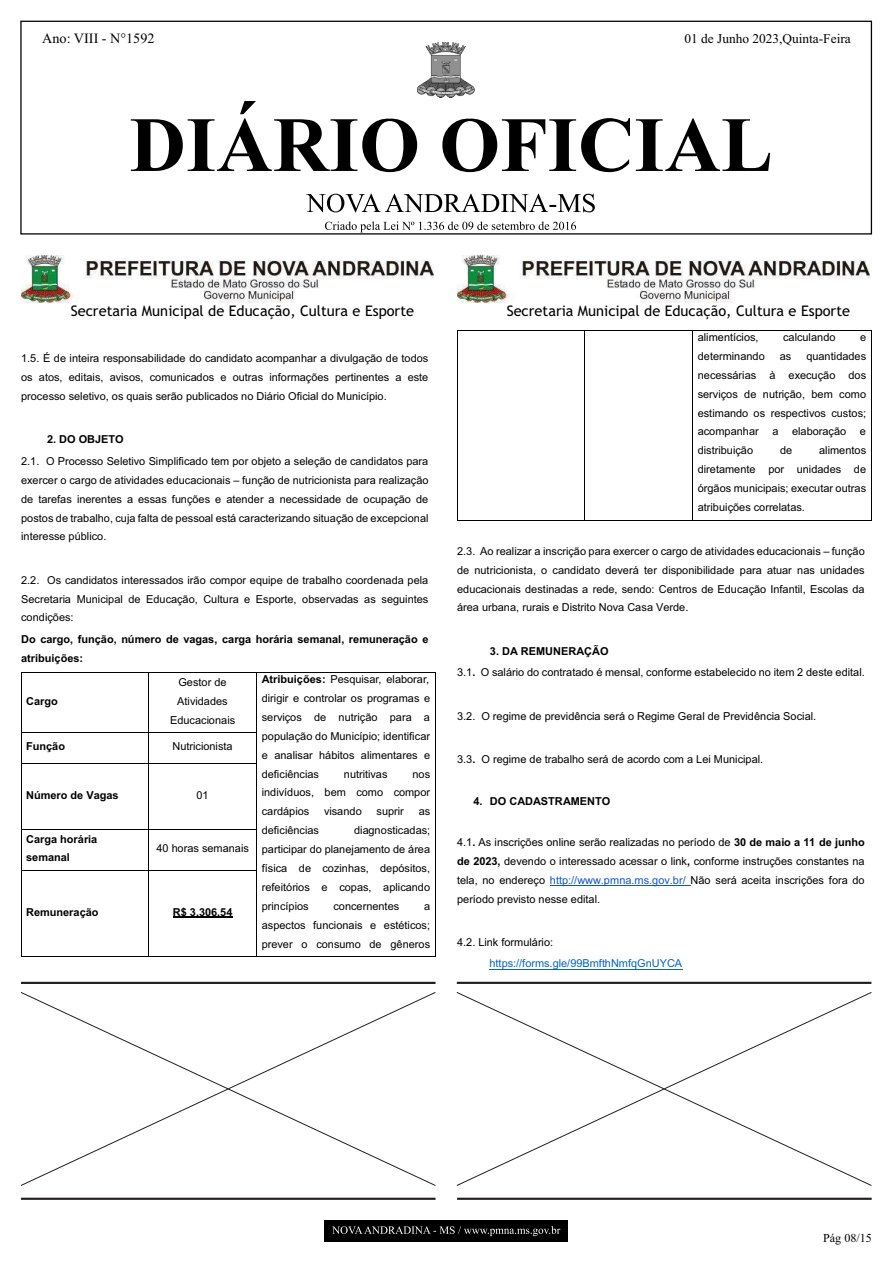
<style>
.page{position:relative;width:893px;height:1263px;background:#fff}
.page>*{position:absolute;margin:0;border:0;box-sizing:border-box;transform-origin:0 0}
.t1{font:14.55px "Trebuchet MS";color:#000}
.t2{font:14.25px "Times New Roman";color:#000}
.t3{font:13.35px "Times New Roman";color:#000}
.t4{font:12.15px "Times New Roman";color:#000}
.t5{font:10.95px/18.9px "Arial";color:#000;text-align:justify}
.t6{font:700 10.95px/18.9px "Arial";color:#000}
.t7{font:10.95px "Arial";color:#0563c1}
.s1{font-weight:700}
.s2{color:#15c}
</style>
<div class="page">
<div style="left:324px;top:1220px;width:244px;height:22px;background:#000"></div>
<svg style="left:332px;top:1226px;width:228px;height:10px"></svg>
<hr style="left:21px;top:1198px;width:415px;height:2px;background:#231f20">
<hr style="left:457px;top:1198px;width:415px;height:2px;background:#231f20">
<div style="left:20px;top:21px;width:852px;height:214px;border:1px solid #000"></div>
<svg style="left:131px;top:101px;width:639px;height:71px"></svg>
<svg style="left:306px;top:194px;width:289px;height:18px"></svg>
<img style="left:418px;top:43px;width:56px;height:55px">
<svg style="left:325px;top:221px;width:251px;height:11px"></svg>
<hr style="left:457px;top:982px;width:414px;height:2px;background:#231f20">
<hr style="left:21px;top:982px;width:415px;height:2px;background:#231f20">
<img style="left:21px;top:255px;width:412px;height:48px">
<hr style="left:21px;top:672px;width:127px;height:1px;background:#000">
<hr style="left:148px;top:672px;width:109px;height:1px;background:#000">
<hr style="left:257px;top:672px;width:178px;height:1px;background:#000">
<hr style="left:21px;top:673px;width:1px;height:59px;background:#000">
<hr style="left:148px;top:673px;width:1px;height:59px;background:#000">
<hr style="left:257px;top:673px;width:1px;height:59px;background:#000">
<hr style="left:435px;top:673px;width:1px;height:59px;background:#000">
<hr style="left:21px;top:732px;width:127px;height:1px;background:#000">
<hr style="left:148px;top:732px;width:109px;height:1px;background:#000">
<hr style="left:21px;top:733px;width:1px;height:31px;background:#000">
<hr style="left:148px;top:733px;width:1px;height:31px;background:#000">
<hr style="left:257px;top:733px;width:1px;height:31px;background:#000">
<hr style="left:435px;top:733px;width:1px;height:31px;background:#000">
<hr style="left:21px;top:764px;width:127px;height:1px;background:#000">
<hr style="left:148px;top:764px;width:109px;height:1px;background:#000">
<hr style="left:21px;top:764px;width:1px;height:65px;background:#000">
<hr style="left:148px;top:764px;width:1px;height:65px;background:#000">
<hr style="left:257px;top:764px;width:1px;height:65px;background:#000">
<hr style="left:435px;top:764px;width:1px;height:65px;background:#000">
<hr style="left:21px;top:829px;width:127px;height:1px;background:#000">
<hr style="left:148px;top:829px;width:109px;height:1px;background:#000">
<hr style="left:21px;top:830px;width:1px;height:40px;background:#000">
<hr style="left:148px;top:830px;width:1px;height:40px;background:#000">
<hr style="left:257px;top:830px;width:1px;height:40px;background:#000">
<hr style="left:435px;top:830px;width:1px;height:40px;background:#000">
<hr style="left:173px;top:917px;width:59px;height:1px;background:#000">
<hr style="left:21px;top:870px;width:127px;height:1px;background:#000">
<hr style="left:148px;top:870px;width:109px;height:1px;background:#000">
<hr style="left:21px;top:870px;width:1px;height:86px;background:#000">
<hr style="left:21px;top:956px;width:127px;height:1px;background:#000">
<hr style="left:148px;top:870px;width:1px;height:86px;background:#000">
<hr style="left:148px;top:956px;width:109px;height:1px;background:#000">
<hr style="left:257px;top:870px;width:1px;height:86px;background:#000">
<hr style="left:257px;top:956px;width:178px;height:1px;background:#000">
<hr style="left:435px;top:870px;width:1px;height:86px;background:#000">
<img style="left:457px;top:255px;width:412px;height:48px">
<hr style="left:457px;top:330px;width:127px;height:1px;background:#000">
<hr style="left:584px;top:330px;width:109px;height:1px;background:#000">
<hr style="left:693px;top:330px;width:178px;height:1px;background:#000">
<hr style="left:457px;top:331px;width:1px;height:189px;background:#000">
<hr style="left:457px;top:520px;width:127px;height:1px;background:#000">
<hr style="left:584px;top:331px;width:1px;height:189px;background:#000">
<hr style="left:584px;top:520px;width:109px;height:1px;background:#000">
<hr style="left:693px;top:331px;width:1px;height:189px;background:#000">
<hr style="left:693px;top:520px;width:178px;height:1px;background:#000">
<hr style="left:871px;top:331px;width:1px;height:189px;background:#000">
<hr style="left:550px;top:885px;width:141px;height:1px;background:#15c">
<hr style="left:489px;top:969px;width:193px;height:1px;background:#0563c1">
<svg style="left:20px;top:992px;width:416px;height:194px"></svg>
<svg style="left:456px;top:992px;width:416px;height:194px"></svg>
<h2 class="t2" style="left:42px;top:33px;width:114px">Ano: VIII - N°1592</h2>
<p class="t3" style="left:684px;top:33px;width:168px">01 de Junho 2023,Quinta-Feira</p>
<h1 class="t1" style="left:71px;top:305px;width:345px">Secretaria Municipal de Educação, Cultura e Esporte</h1>
<p class="t5" style="left:21px;top:350px;width:409px">1.5. É de inteira responsabilidade do candidato acompanhar a divulgação de todos os atos, editais, avisos, comunicados e outras informações pertinentes a este processo seletivo, os quais serão publicados no Diário Oficial do Município.</p>
<p class="t6" style="left:47px;top:431px;width:78px">2. DO OBJETO</p>
<p class="t5" style="left:21px;top:453px;width:409px">2.1. O Processo Seletivo Simplificado tem por objeto a seleção de candidatos para exercer o cargo de atividades educacionais – função de nutricionista para realização de tarefas inerentes a essas funções e atender a necessidade de ocupação de postos de trabalho, cuja falta de pessoal está caracterizando situação de excepcional interesse público.</p>
<p class="t5" style="left:21px;top:571px;width:409px">2.2. Os candidatos interessados irão compor equipe de trabalho coordenada pela Secretaria Municipal de Educação, Cultura e Esporte, observadas as seguintes condições:</p>
<p class="t6" style="left:21px;top:631px;width:409px">Do cargo, função, número de vagas, carga horária semanal, remuneração e atribuições:</p>
<p class="t6" style="left:26px;top:692px;width:33px">Cargo</p>
<p class="t5" style="left:170px;top:673px;width:67px;text-align:center">Gestor de<br>Atividades<br>Educacionais</p>
<p class="t5" style="left:262px;top:671px;width:170px"><span class="s1">Atribuições:</span> Pesquisar, elaborar, dirigir e controlar os programas e serviços de nutrição para a população do Município; identificar e analisar hábitos alimentares e deficiências</p>
<p class="t6" style="left:26px;top:738px;width:40px">Função</p>
<p class="t5" style="left:172px;top:738px;width:62px">Nutricionista</p>
<p class="t6" style="left:26px;top:786px;width:94px">Número de Vagas</p>
<p class="t5" style="left:197px;top:786px;width:14px">01</p>
<p class="t6" style="left:26px;top:830px;width:73px">Carga horária semanal</p>
<p class="t5" style="left:156px;top:840px;width:94px">40 horas semanais</p>
<p class="t5" style="left:344px;top:765px;width:45px">nutritivas</p>
<p class="t5" style="left:262px;top:765px;width:170px;text-indent:151px">nos indivíduos, bem como compor cardápios</p>
<p class="t5" style="left:324px;top:803px;width:39px">visando</p>
<p class="t5" style="left:377px;top:803px;width:29px">suprir</p>
<p class="t5" style="left:419px;top:803px;width:13px">as</p>
<p class="t5" style="left:262px;top:822px;width:59px">deficiências</p>
<p class="t5" style="left:262px;top:822px;width:170px;text-indent:92px">diagnosticadas; participar do planejamento de área física de cozinhas, depósitos, refeitórios e copas, aplicando princípios</p>
<p class="t5" style="left:333px;top:897px;width:67px">concernentes</p>
<p class="t5" style="left:262px;top:897px;width:170px;text-indent:162px">a aspectos funcionais e estéticos; prever o consumo de gêneros</p>
<p class="t6" style="left:26px;top:903px;width:74px">Remuneração</p>
<p class="t6" style="left:173px;top:903px;width:61px">R$ 3.306,54</p>
<h1 class="t1" style="left:507px;top:305px;width:345px">Secretaria Municipal de Educação, Cultura e Esporte</h1>
<p class="t5" style="left:698px;top:329px;width:62px">alimentícios,</p>
<p class="t5" style="left:783px;top:329px;width:54px">calculando</p>
<p class="t5" style="left:860px;top:329px;width:8px">e</p>
<p class="t5" style="left:698px;top:348px;width:69px">determinando</p>
<p class="t5" style="left:780px;top:348px;width:13px">as</p>
<p class="t5" style="left:698px;top:348px;width:170px;text-indent:109px">quantidades necessárias à execução dos serviços de nutrição, bem como estimando os respectivos custos; acompanhar a elaboração e distribuição</p>
<p class="t5" style="left:698px;top:442px;width:170px;text-indent:121px">alimentos diretamente por unidades de órgãos municipais; executar outras atribuições correlatas.</p>
<p class="t5" style="left:457px;top:543px;width:409px">2.3. Ao realizar a inscrição para exercer o cargo de atividades educacionais – função de nutricionista, o candidato deverá ter disponibilidade para atuar nas unidades educacionais destinadas a rede, sendo: Centros de Educação Infantil, Escolas da área urbana, rurais e Distrito Nova Casa Verde.</p>
<p class="t6" style="left:490px;top:642px;width:120px">3. DA REMUNERAÇÃO</p>
<p class="t5" style="left:457px;top:664px;width:20px">3.1<span class="s1">.</span></p>
<p class="t5" style="left:481px;top:664px;width:385px">O salário do contratado é mensal, conforme estabelecido no item 2 deste edital.</p>
<p class="t5" style="left:457px;top:707px;width:361px">3.2. O regime de previdência será o Regime Geral de Previdência Social.</p>
<p class="t5" style="left:457px;top:751px;width:20px">3.3<span class="s1">.</span></p>
<p class="t5" style="left:481px;top:751px;width:283px">O regime de trabalho será de acordo com a Lei Municipal.</p>
<p class="t6" style="left:473px;top:793px;width:138px">4. DO CADASTRAMENTO</p>
<p class="t5" style="left:457px;top:833px;width:409px">4.1<span class="s1">.</span> As inscrições online serão realizadas no período de <span class="s1">30 de maio a 11 de junho de 2023,</span> devendo o interessado acessar o link<span class="s1">,</span> conforme instruções constantes na tela, no endereço <span class="s2">http://www.pmna.ms.gov.br/</span> Não será aceita inscrições fora do período previsto nesse edital.</p>
<p class="t5" style="left:457px;top:933px;width:98px">4.2. Link formulário:</p>
<p class="t7" style="left:489px;top:959px;width:194px">https://forms.gle/99BmfthNmfqGnUYCA</p>
<p class="t5" style="left:780px;top:442px;width:14px">de</p>
<p class="t4" style="left:823px;top:1233px;width:50px">Pág 08/15</p>
</div>
